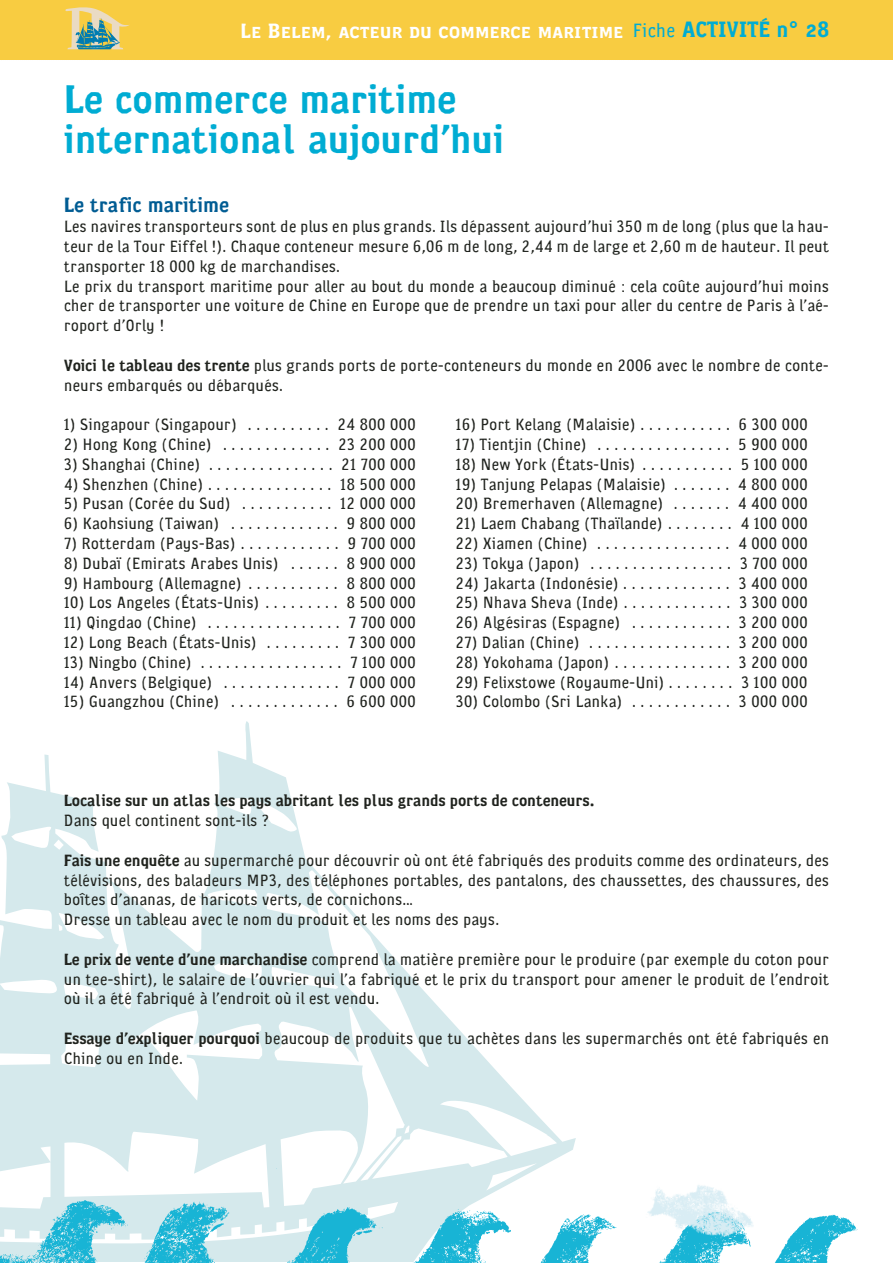
<style>
.page{position:relative;width:893px;height:1263px;background:#fff}
.page>*{position:absolute;margin:0;border:0;box-sizing:border-box;transform-origin:0 0}
.t1{font:700 40.5px/39.6px "Cornwall";color:#00acd3}
.t2{font:21px "Cornwall Bold Caps";color:#fff}
.t3{font:700 21px "Cornwall";color:#005c93}
.t4{font:300 16.5px/19.8px "Cornwall";letter-spacing:-.005em;color:#20231e}
.t5{font:700 16.5px "Cornwall";letter-spacing:-.005em;color:#20231e}
.s1{font-family:"Cornwall";font-weight:300;font-size:19.5px;color:#00acd3}
.s2{font-family:"Cornwall";font-weight:700;font-size:22.5px;color:#00acd3}
.s3{font-size:22.5px;color:#00acd3}
.s4{font-weight:700}
</style>
<div class="page">
<svg style="left:0;top:721px;width:576px;height:446px"></svg>
<div style="left:0;top:0;width:893px;height:60px;background:#f8cc41"></div>
<img style="left:0;top:1167px;width:858px;height:96px">
<img style="left:624px;top:1167px;width:154px;height:93px">
<svg style="left:65px;top:7px;width:65px;height:42px"></svg>
<p class="t2" style="left:240px;top:19px;width:590px">Le Belem, acteur du commerce maritime <span class="s1">Fiche</span> <span class="s2">ACTIVITÉ n</span><span class="s3">° 28</span></p>
<h1 class="t1" style="left:64px;top:83px;width:442px">Le commerce maritime international aujourd’hui</h1>
<p class="t3" style="left:64px;top:197px;width:167px">Le trafic maritime</p>
<p class="t4" style="left:64px;top:218px;width:767px">Les navires transporteurs sont de plus en plus grands. Ils dépassent aujourd’hui 350 m de long (plus que la hau&shy;teur de la Tour Eiffel !). Chaque conteneur mesure 6,06 m de long, 2,44 m de large et 2,60 m de hauteur. Il peut transporter 18 000 kg de marchandises.<br>Le prix du transport maritime pour aller au bout du monde a beaucoup diminué : cela coûte aujourd’hui moins cher de transporter une voiture de Chine en Europe que de prendre un taxi pour aller du centre de Paris à l’aé&shy;roport d’Orly !</p>
<p class="t4" style="left:64px;top:357px;width:767px"><span class="s4">Voici le tableau des trente</span> plus grands ports de porte-conteneurs du monde en 2006 avec le nombre de conte&shy;neurs embarqués ou débarqués.</p>
<p class="t4" style="left:64px;top:416px;width:354px">1) Singapour (Singapour) . . . . . . . . . . 24 800 000</p>
<p class="t4" style="left:64px;top:436px;width:354px">2) Hong Kong (Chine) . . . . . . . . . . . . . 23 200 000</p>
<p class="t4" style="left:64px;top:456px;width:354px">3) Shanghai (Chine) . . . . . . . . . . . . . . . 21 700 000</p>
<p class="t4" style="left:64px;top:476px;width:354px">4) Shenzhen (Chine) . . . . . . . . . . . . . . . 18 500 000</p>
<p class="t4" style="left:64px;top:495px;width:354px">5) Pusan (Corée du Sud) . . . . . . . . . . . 12 000 000</p>
<p class="t4" style="left:64px;top:515px;width:354px">6) Kaohsiung (Taiwan) . . . . . . . . . . . . . 9 800 000</p>
<p class="t4" style="left:64px;top:535px;width:354px">7) Rotterdam (Pays-Bas) . . . . . . . . . . . . 9 700 000</p>
<p class="t4" style="left:64px;top:555px;width:354px">8) Dubaï (Emirats Arabes Unis) . . . . . . 8 900 000</p>
<p class="t4" style="left:64px;top:575px;width:354px">9) Hambourg (Allemagne) . . . . . . . . . . . 8 800 000</p>
<p class="t4" style="left:64px;top:594px;width:354px">10) Los Angeles (États-Unis) . . . . . . . . . 8 500 000</p>
<p class="t4" style="left:64px;top:614px;width:354px">11) Qingdao (Chine) . . . . . . . . . . . . . . . . 7 700 000</p>
<p class="t4" style="left:64px;top:634px;width:354px">12) Long Beach (États-Unis) . . . . . . . . . 7 300 000</p>
<p class="t4" style="left:64px;top:654px;width:354px">13) Ningbo (Chine) . . . . . . . . . . . . . . . . . 7 100 000</p>
<p class="t4" style="left:64px;top:674px;width:354px">14) Anvers (Belgique) . . . . . . . . . . . . . . 7 000 000</p>
<p class="t4" style="left:64px;top:693px;width:354px">15) Guangzhou (Chine) . . . . . . . . . . . . . 6 600 000</p>
<p class="t4" style="left:455px;top:416px;width:354px">16) Port Kelang (Malaisie) . . . . . . . . . . . 6 300 000</p>
<p class="t4" style="left:455px;top:436px;width:354px">17) Tientjin (Chine) . . . . . . . . . . . . . . . . 5 900 000</p>
<p class="t4" style="left:455px;top:456px;width:354px">18) New York (États-Unis) . . . . . . . . . . . 5 100 000</p>
<p class="t4" style="left:455px;top:476px;width:354px">19) Tanjung Pelapas (Malaisie) . . . . . . . 4 800 000</p>
<p class="t4" style="left:455px;top:495px;width:354px">20) Bremerhaven (Allemagne) . . . . . . . 4 400 000</p>
<p class="t4" style="left:455px;top:515px;width:354px">21) Laem Chabang (Thaïlande) . . . . . . . . 4 100 000</p>
<p class="t4" style="left:455px;top:535px;width:354px">22) Xiamen (Chine) . . . . . . . . . . . . . . . . 4 000 000</p>
<p class="t4" style="left:455px;top:555px;width:354px">23) Tokya (Japon) . . . . . . . . . . . . . . . . . 3 700 000</p>
<p class="t4" style="left:455px;top:575px;width:354px">24) Jakarta (Indonésie) . . . . . . . . . . . . . 3 400 000</p>
<p class="t4" style="left:455px;top:594px;width:354px">25) Nhava Sheva (Inde) . . . . . . . . . . . . . 3 300 000</p>
<p class="t4" style="left:455px;top:614px;width:354px">26) Algésiras (Espagne) . . . . . . . . . . . . 3 200 000</p>
<p class="t4" style="left:455px;top:634px;width:354px">27) Dalian (Chine) . . . . . . . . . . . . . . . . . 3 200 000</p>
<p class="t4" style="left:455px;top:654px;width:354px">28) Yokohama (Japon) . . . . . . . . . . . . . . 3 200 000</p>
<p class="t4" style="left:455px;top:674px;width:354px">29) Felixstowe (Royaume-Uni) . . . . . . . . 3 100 000</p>
<p class="t4" style="left:455px;top:693px;width:354px">30) Colombo (Sri Lanka) . . . . . . . . . . . . 3 000 000</p>
<p class="t5" style="left:64px;top:795px;width:532px">Localise sur un atlas les pays abritant les plus grands ports de conteneurs.</p>
<p class="t4" style="left:64px;top:812px;width:207px">Dans quel continent sont-ils ?</p>
<p class="t4" style="left:64px;top:852px;width:767px"><span class="s4">Fais une enquête</span> au supermarché pour découvrir où ont été fabriqués des produits comme des ordinateurs, des télévisions, des baladeurs MP3, des téléphones portables, des pantalons, des chaussettes, des chaussures, des boîtes d’ananas, de haricots verts, de cornichons…<br>Dresse un tableau avec le nom du produit et les noms des pays.</p>
<p class="t4" style="left:64px;top:951px;width:767px;text-align:justify"><span class="s4">Le prix de vente d’une marchandise</span> comprend la matière première pour le produire (par exemple du coton pour un tee-shirt), le salaire de l’ouvrier qui l’a fabriqué et le prix du transport pour amener le produit de l’endroit où il a été fabriqué à l’endroit où il est vendu.</p>
<p class="t4" style="left:64px;top:1030px;width:767px"><span class="s4">Essaye d’expliquer pourquoi</span> beaucoup de produits que tu achètes dans les supermarchés ont été fabriqués en<br>Chine ou en Inde.</p>
</div>
